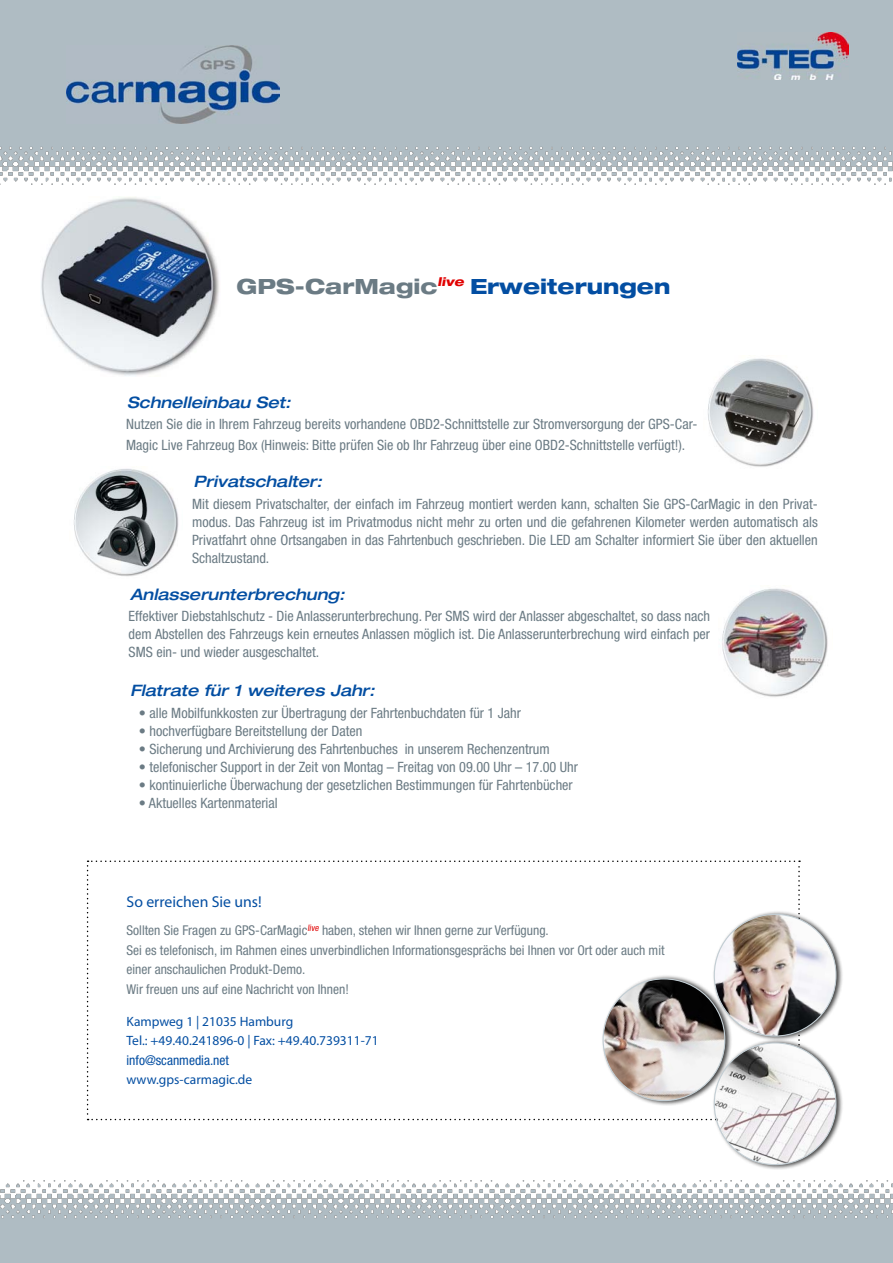
<style>
.page{position:relative;width:893px;height:1263px;background:#fff}
.page>*{position:absolute;margin:0;border:0;box-sizing:border-box;transform-origin:0 0}
.t1{font:800 expanded 21px "Helvetica Neue LT Pro";color:#034ea2}
.t2{font:italic 500 expanded 15.75px "Helvetica Neue LT Pro";color:#034ea2}
.t3{font:15.75px "Myriad Pro";color:#034ea2}
.t4{font:condensed 14.25px/18px "Helvetica Neue LT Std";color:#6b7b84;text-align:justify}
.t5{font:condensed 13.5px/19.5px "Helvetica Neue LT Std";color:#6b7b84}
.t6{font:13.5px/19.5px "Myriad Pro";color:#034ea2}
.t7{font:condensed 13.5px "Helvetica Neue LT Std";color:#034ea2}
.s1{color:#6b7b84}
</style>
<div class="page">
<img style="left:0;top:0;width:893px;height:185px">
<svg style="left:87px;top:860px;width:713px;height:260px"></svg>
<div style="left:712px;top:910px;width:132px;height:132px;background:#000;opacity:.75"></div>
<img style="left:714px;top:914px;width:122px;height:122px;border-radius:61px">
<div style="left:601px;top:974px;width:131px;height:132px;background:#000;opacity:.75"></div>
<img style="left:603px;top:979px;width:122px;height:121px">
<div style="left:712px;top:1038px;width:132px;height:132px;background:#000;opacity:.75"></div>
<img style="left:714px;top:1043px;width:122px;height:121px;border-radius:61px">
<img style="left:0;top:1157px;width:893px;height:106px">
<img style="left:737px;top:32px;width:112px;height:47px">
<img style="left:67px;top:46px;width:212px;height:78px">
<img style="left:41px;top:197px;width:178px;height:179px">
<img style="left:74px;top:469px;width:105px;height:107px">
<img style="left:722px;top:588px;width:106px;height:109px">
<img style="left:708px;top:358px;width:106px;height:109px">
<h1 class="t1" style="left:237px;top:272px;width:435px"><span class="s1">GPS-CarMagic</span><sup>live</sup> Erweiterungen</h1>
<p class="t2" style="left:127px;top:392px;width:169px">Schnelleinbau Set:</p>
<p class="t4" style="left:126px;top:413px;width:573px;line-height:21px">Nutzen Sie die in Ihrem Fahrzeug bereits vorhandene OBD2-Schnittstelle zur Stromversorgung der GPS-Car-<br>Magic Live Fahrzeug Box (Hinweis: Bitte prüfen Sie ob Ihr Fahrzeug über eine OBD2-Schnittstelle verfügt!).</p>
<p class="t2" style="left:193px;top:472px;width:134px">Privatschalter:</p>
<p class="t4" style="left:192px;top:494px;width:627px">Mit diesem Privatschalter, der einfach im Fahrzeug montiert werden kann, schalten Sie GPS-CarMagic in den Privat&shy;modus. Das Fahrzeug ist im Privatmodus nicht mehr zu orten und die gefahrenen Kilometer werden automatisch als Privatfahrt ohne Ortsangaben in das Fahrtenbuch geschrieben. Die LED am Schalter informiert Sie über den aktuellen Schaltzustand.</p>
<p class="t2" style="left:130px;top:584px;width:220px">Anlasserunterbrechung:</p>
<p class="t4" style="left:129px;top:607px;width:583px">Effektiver Diebstahlschutz - Die Anlasserunterbrechung. Per SMS wird der Anlasser abgeschaltet, so dass nach dem Abstellen des Fahrzeugs kein erneutes Anlassen möglich ist. Die Anlasserunterbrechung wird einfach per SMS ein- und wieder ausgeschaltet.</p>
<p class="t2" style="left:130px;top:681px;width:250px">Flatrate für 1 weiteres Jahr:</p>
<p class="t4" style="left:139px;top:703px;width:384px">• alle Mobilfunkkosten zur Übertragung der Fahrtenbuchdaten für 1 Jahr</p>
<p class="t4" style="left:139px;top:721px;width:225px">• hochverfügbare Bereitstellung der Daten</p>
<p class="t4" style="left:139px;top:739px;width:412px">• Sicherung und Archivierung des Fahrtenbuches in unserem Rechenzentrum</p>
<p class="t4" style="left:139px;top:757px;width:441px">• telefonischer Support in der Zeit von Montag – Freitag von 09.00 Uhr – 17.00 Uhr</p>
<p class="t4" style="left:139px;top:775px;width:435px">• kontinuierliche Überwachung der gesetzlichen Bestimmungen für Fahrtenbücher</p>
<p class="t4" style="left:139px;top:793px;width:140px">• Aktuelles Kartenmaterial</p>
<p class="t3" style="left:126px;top:892px;width:137px">So erreichen Sie uns!</p>
<p class="t5" style="left:126px;top:921px;width:540px">Sollten Sie Fragen zu GPS-CarMagic<sup>live</sup> haben, stehen wir Ihnen gerne zur Verfügung.<br>Sei es telefonisch, im Rahmen eines unverbindlichen Informationsgesprächs bei Ihnen vor Ort oder auch mit einer anschaulichen Produkt-Demo.<br>Wir freuen uns auf eine Nachricht von Ihnen!</p>
<p class="t6" style="left:126px;top:1011px;width:254px">Kampweg 1 | 21035 Hamburg<br>Tel.: +49.40.241896-0 | Fax: +49.40.739311-71</p>
<p class="t7" style="left:126px;top:1052px;width:104px">info@scanmedia.net</p>
<p class="t6" style="left:126px;top:1070px;width:127px">www.gps-carmagic.de</p>
</div>
